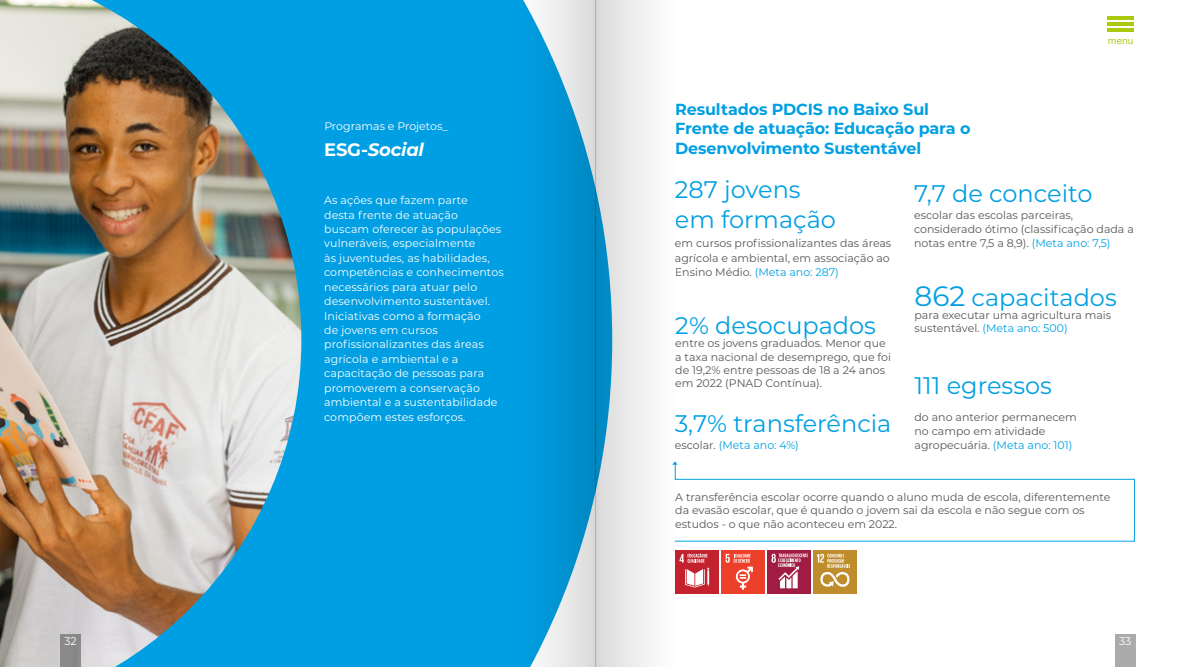
<style>
.page{position:relative;width:1191px;height:667px;background:#fff}
.page>*{position:absolute;margin:0;border:0;box-sizing:border-box;transform-origin:0 0}
.t1{font:24px/30px "Montserrat";color:#009fe3}
.t2{font:italic 700 18px "Montserrat";letter-spacing:-.01em;color:#fff}
.t3{font:700 16px/19.2px "Montserrat";letter-spacing:-.01em;color:#009fe3}
.t4{font:11px/14.4px "Montserrat";color:#575756}
.t5{font:11px/14.4px "Montserrat";letter-spacing:.01em;color:#fff}
.t6{font:11px "Montserrat";color:#009fe3}
.t7{font:9px "Verdana";color:#adc90e}
.s1{font-style:normal}
.s2{color:#009fe3}
.s3{color:#575756}
.s4{font-size:28px}
</style>
<div class="page">
<svg style="left:675px;top:464px;width:460px;height:77px"></svg>
<img style="left:0;top:0;width:516px;height:666px">
<div style="left:675px;top:550px;width:43px;height:43px;background:#c4212e"></div>
<svg style="left:679px;top:553px;width:30px;height:34px"></svg>
<div style="left:813px;top:550px;width:43px;height:43px;background:#bf8c2b"></div>
<svg style="left:817px;top:553px;width:33px;height:33px"></svg>
<div style="left:721px;top:550px;width:43px;height:43px;background:#ed402b"></div>
<svg style="left:725px;top:553px;width:28px;height:36px"></svg>
<div style="left:767px;top:550px;width:43px;height:43px;background:#a11c42"></div>
<svg style="left:771px;top:553px;width:37px;height:35px"></svg>
<div style="left:1115px;top:634px;width:20px;height:32px;background:#ababab"></div>
<div style="left:61px;top:634px;width:20px;height:32px;background:#878787"></div>
<svg style="left:595px;top:0;width:80px;height:666px"></svg>
<svg style="left:516px;top:0;width:79px;height:666px;background:#2da5d8"></svg>
<hr style="left:1107px;top:17px;width:26px;height:3px;background:#adc90e">
<hr style="left:1107px;top:22px;width:26px;height:3px;background:#adc90e">
<hr style="left:1107px;top:28px;width:26px;height:3px;background:#adc90e">
<p class="t5" style="left:324px;top:119px;width:125px">Programas e Projetos_</p>
<h2 class="t2" style="left:324px;top:136px;width:101px"><span class="s1">ESG-</span>Social</h2>
<p class="t5" style="left:324px;top:192px;width:181px">As ações que fazem parte<br>desta frente de atuação buscam oferecer às populações vulneráveis, especialmente<br>às juventudes, as habilidades, competências e conhecimentos necessários para atuar pelo desenvolvimento sustentável.<br>Iniciativas como a formação<br>de jovens em cursos profissionalizantes das áreas agrícola e ambiental e a capacitação de pessoas para promoverem a conservação ambiental e a sustentabilidade compõem estes esforços.</p>
<h3 class="t3" style="left:675px;top:99px;width:297px">Resultados PDCIS no Baixo Sul<br>Frente de atuação: Educação para o<br>Desenvolvimento Sustentável</h3>
<p class="t7" style="left:1108px;top:34px;width:27px">menu</p>
<h1 class="t1" style="left:675px;top:173px;width:163px">287 jovens em formação</h1>
<p class="t4" style="left:675px;top:236px;width:218px">em cursos profissionalizantes das áreas agrícola e ambiental, em associação ao<br>Ensino Médio. <span class="s2">(Meta ano: 287)</span></p>
<h1 class="t1" style="left:675px;top:309px;width:202px">2% desocupados</h1>
<p class="t4" style="left:675px;top:336px;width:217px;line-height:13.2px">entre os jovens graduados. Menor que a taxa nacional de desemprego, que foi de 19,2% entre pessoas de 18 a 24 anos em 2022 (PNAD Contínua).</p>
<h1 class="t1" style="left:675px;top:407px;width:218px">3,7% transferência</h1>
<p class="t6" style="left:675px;top:437px;width:126px"><span class="s3">escolar.</span> (Meta ano: 4%)</p>
<h1 class="t1" style="left:914px;top:177px;width:180px">7,7 de conceito</h1>
<p class="t4" style="left:914px;top:207px;width:221px">escolar das escolas parceiras, considerado ótimo (classificação dada a notas entre 7,5 a 8,9). <span class="s2">(Meta ano: 7,5)</span></p>
<h1 class="t1" style="left:914px;top:281px;width:204px"><span class="s4">862</span> capacitados</h1>
<p class="t4" style="left:914px;top:307px;width:198px;line-height:13.2px">para executar uma agricultura mais sustentável. <span class="s2">(Meta ano: 500)</span></p>
<h1 class="t1" style="left:914px;top:369px;width:139px">111 egressos</h1>
<p class="t4" style="left:914px;top:408px;width:164px">do ano anterior permanecem no campo em atividade agropecuária. <span class="s2">(Meta ano: 101)</span></p>
<p class="t4" style="left:675px;top:490px;width:436px;line-height:13.2px">A transferência escolar ocorre quando o aluno muda de escola, diferentemente da evasão escolar, que é quando o jovem sai da escola e não segue com os estudos - o que não aconteceu em 2022.</p>
<p class="t5" style="left:64px;top:633px;width:14px">32</p>
<p class="t5" style="left:1119px;top:633px;width:14px">33</p>
</div>
